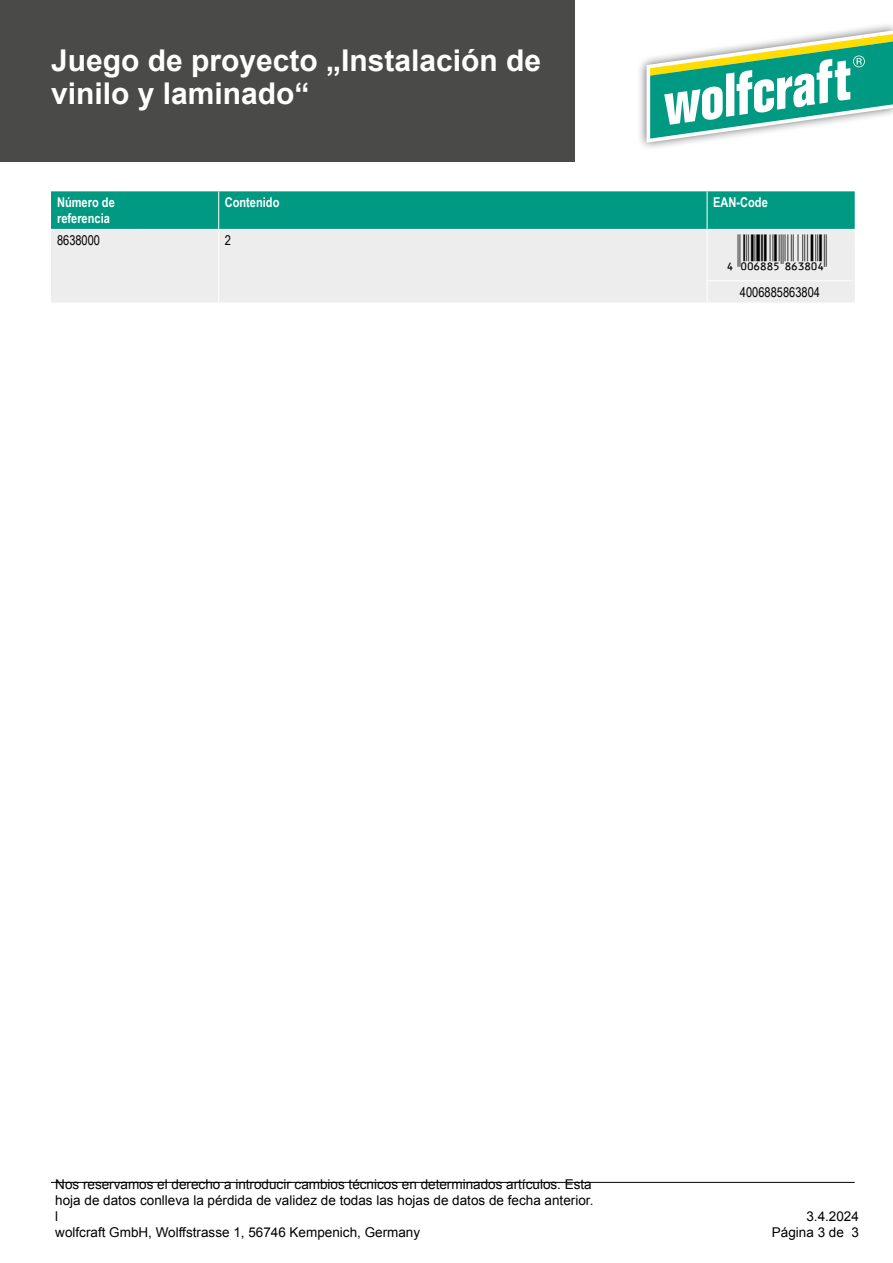
<style>
.page{position:relative;width:893px;height:1263px;background:#fff}
.page>*{position:absolute;margin:0;border:0;box-sizing:border-box;transform-origin:0 0}
.t1{font:36px "Ean Bwr P36 Tt";color:#000}
.t2{font:700 30px/33px "Arial";color:#fff}
.t3{font:13.5px/16.2px "Arial";color:#000;text-align:right}
.t4{font:700 13.5px/16.2px "Arial Narrow";color:#fff}
.t5{font:13.5px "Arial Narrow";color:#000}
</style>
<div class="page">
<div style="left:0;top:0;width:574px;height:162px;background:#4a4a49"></div>
<hr style="left:51px;top:1182px;width:804px;height:1px;background:#000">
<div style="left:637px;top:22px;width:256px;height:130px;background:#000;opacity:.6"></div>
<svg style="left:646px;top:30px;width:247px;height:113px"></svg>
<div style="left:51px;top:191px;width:804px;height:38px;background:#009982"></div>
<div style="left:51px;top:230px;width:804px;height:73px;background:#ededed"></div>
<hr style="left:218px;top:191px;width:1px;height:38px;background:#fff">
<hr style="left:707px;top:191px;width:1px;height:38px;background:#fff">
<hr style="left:218px;top:230px;width:1px;height:73px;background:#fff">
<hr style="left:707px;top:230px;width:1px;height:73px;background:#fff">
<hr style="left:707px;top:280px;width:145px;height:1px;background:#fff">
<h2 class="t2" style="left:51px;top:45px;width:492px">Juego de proyecto „Instalación de vinilo y laminado“</h2>
<p class="t4" style="left:57px;top:194px;width:59px">Número de referencia</p>
<p class="t4" style="left:225px;top:194px;width:56px">Contenido</p>
<p class="t4" style="left:713px;top:194px;width:56px">EAN-Code</p>
<p class="t5" style="left:57px;top:231px;width:45px">8638000</p>
<p class="t5" style="left:225px;top:231px;width:8px">2</p>
<h1 class="t1" style="left:717px;top:235px;width:111px">'!0A68IF-igdiae!</h1>
<p class="t5" style="left:740px;top:282px;width:82px">4006885863804</p>
<p class="t3" style="left:55px;top:1176px;width:540px;text-align:left">Nos reservamos el derecho a introducir cambios técnicos en determinados artículos. Esta hoja de datos conlleva la pérdida de validez de todas las hojas de datos de fecha anterior. l<br>wolfcraft GmbH, Wolffstrasse 1, 56746 Kempenich, Germany</p>
<p class="t3" style="left:772px;top:1208px;width:89px">3.4.2024<br>Página 3 de 3</p>
</div>
